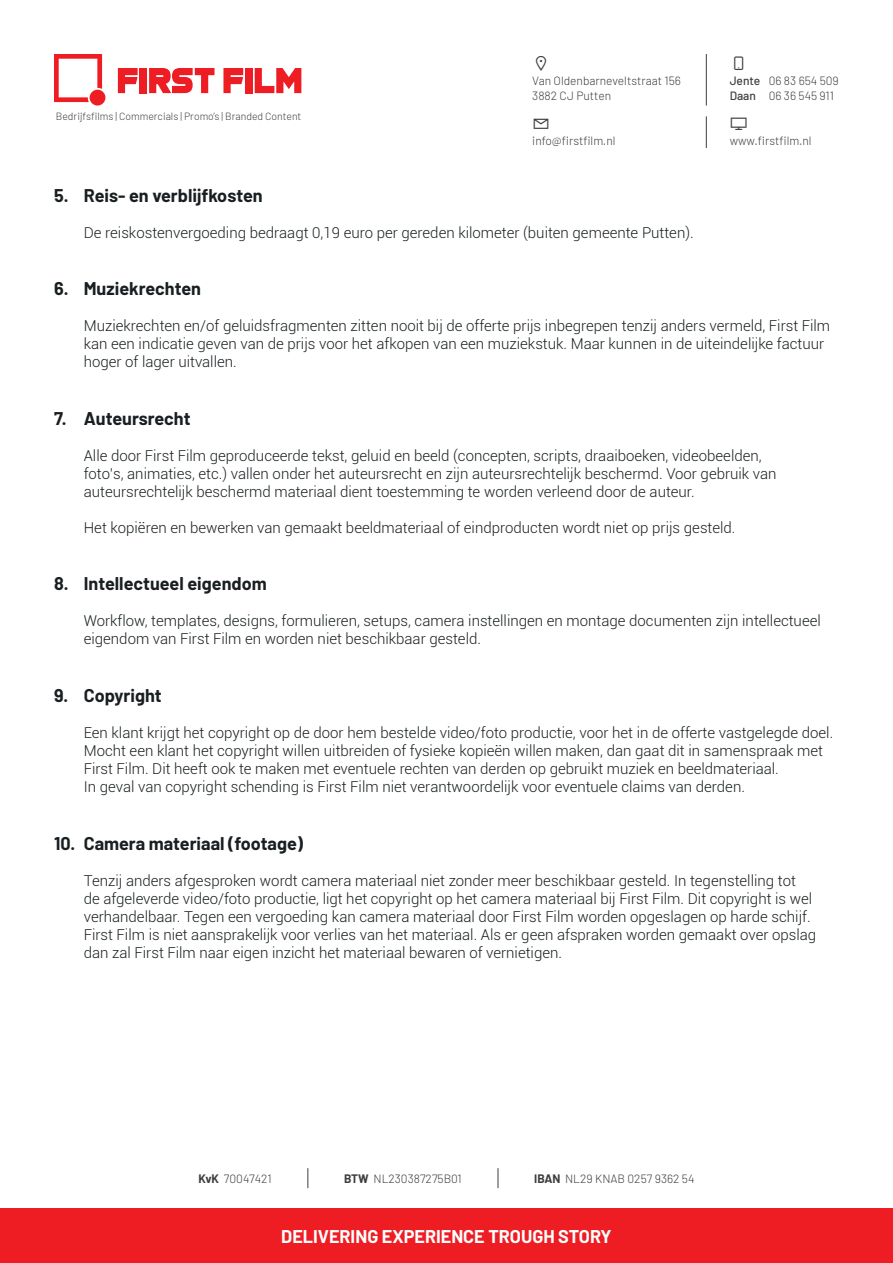
<style>
.page{position:relative;width:893px;height:1263px;background:#fff}
.page>*{position:absolute;margin:0;border:0;box-sizing:border-box;transform-origin:0 0}
.t1{font:700 18px "Barlow";color:#191f21}
.t2{font:700 18px "Barlow";color:#fff}
.t3{font:18px "Line Awesome";color:#3e3e3f}
.t4{font:300 15px/18px "Roboto";color:#191f21}
.t5{font:300 12px/15px "Barlow";color:#3e3e3f}
.t6{font:300 10.5px "Barlow";color:#3e3e3f}
.s1{font-weight:500}
.s2{font-weight:700}
</style>
<div class="page">
<svg style="left:118px;top:68px;width:20px;height:25px"></svg>
<div style="left:139px;top:68px;width:8px;height:25px;background:#ee1d23"></div>
<svg style="left:149px;top:68px;width:65px;height:25px"></svg>
<svg style="left:223px;top:68px;width:20px;height:25px"></svg>
<div style="left:245px;top:68px;width:7px;height:25px;background:#ee1d23"></div>
<svg style="left:255px;top:68px;width:46px;height:25px"></svg>
<svg style="left:54px;top:54px;width:51px;height:52px"></svg>
<div style="left:0;top:1209px;width:893px;height:54px;background:#ee1d23"></div>
<svg style="left:308px;top:1168px;width:1px;height:20px"></svg>
<svg style="left:498px;top:1168px;width:1px;height:20px"></svg>
<hr style="left:706px;top:54px;width:1px;height:52px;background:#3e3e3f">
<hr style="left:706px;top:116px;width:1px;height:32px;background:#3e3e3f">
<p class="t6" style="left:56px;top:108px;width:247px">Bedrijfsfilms | Commercials | Promo’s | Branded Content</p>
<p class="t5" style="left:532px;top:72px;width:150px">Van Oldenbarneveltstraat 156<br>3882 CJ Putten</p>
<p class="t5" style="left:532px;top:132px;width:85px">info@firstfilm.nl</p>
<p class="t1" style="left:54px;top:182px;width:210px">5. Reis- en verblijfkosten</p>
<p class="t4" style="left:84px;top:223px;width:611px">De reiskostenvergoeding bedraagt 0,19 euro per gereden kilometer (buiten gemeente Putten).</p>
<p class="t5" style="left:730px;top:72px;width:111px"><span class="s1">Jente</span> 06 83 654 509<br><span class="s1">Daan</span> 06 36 545 911</p>
<p class="t3" style="left:730px;top:113px;width:19px">•</p>
<p class="t5" style="left:730px;top:132px;width:83px">www.firstfilm.nl</p>
<p class="t1" style="left:54px;top:275px;width:149px">6. Muziekrechten</p>
<p class="t4" style="left:84px;top:316px;width:748px">Muziekrechten en/of geluidsfragmenten zitten nooit bij de offerte prijs inbegrepen tenzij anders vermeld, First Film kan een indicatie geven van de prijs voor het afkopen van een muziekstuk. Maar kunnen in de uiteindelijke factuur hoger of lager uitvallen.</p>
<p class="t1" style="left:54px;top:405px;width:138px">7. Auteursrecht</p>
<p class="t4" style="left:84px;top:446px;width:694px">Alle door First Film geproduceerde tekst, geluid en beeld (concepten, scripts, draaiboeken, videobeelden, foto’s, animaties, etc.) vallen onder het auteursrecht en zijn auteursrechtelijk beschermd. Voor gebruik van auteursrechtelijk beschermd materiaal dient toestemming te worden verleend door de auteur.</p>
<p class="t4" style="left:84px;top:518px;width:653px">Het kopiëren en bewerken van gemaakt beeldmateriaal of eindproducten wordt niet op prijs gesteld.</p>
<p class="t1" style="left:54px;top:571px;width:214px">8. Intellectueel eigendom</p>
<p class="t4" style="left:84px;top:612px;width:739px">Workflow, templates, designs, formulieren, setups, camera instellingen en montage documenten zijn intellectueel eigendom van First Film en worden niet beschikbaar gesteld.</p>
<p class="t1" style="left:54px;top:682px;width:109px">9. Copyright</p>
<p class="t4" style="left:84px;top:723px;width:751px">Een klant krijgt het copyright op de door hem bestelde video/foto productie, voor het in de offerte vastgelegde doel.<br>Mocht een klant het copyright willen uitbreiden of fysieke kopieën willen maken, dan gaat dit in samenspraak met First Film. Dit heeft ook te maken met eventuele rechten van derden op gebruikt muziek en beeldmateriaal.<br>In geval van copyright schending is First Film niet verantwoordelijk voor eventuele claims van derden.</p>
<p class="t1" style="left:54px;top:830px;width:251px">10. Camera materiaal (footage)</p>
<p class="t4" style="left:84px;top:871px;width:734px">Tenzij anders afgesproken wordt camera materiaal niet zonder meer beschikbaar gesteld. In tegenstelling tot<br>de afgeleverde video/foto productie, ligt het copyright op het camera materiaal bij First Film. Dit copyright is wel verhandelbaar. Tegen een vergoeding kan camera materiaal door First Film worden opgeslagen op harde schijf.<br>First Film is niet aansprakelijk voor verlies van het materiaal. Als er geen afspraken worden gemaakt over opslag dan zal First Film naar eigen inzicht het materiaal bewaren of vernietigen.</p>
<p class="t5" style="left:198px;top:1170px;width:75px"><span class="s2">KvK</span> 70047421</p>
<p class="t5" style="left:344px;top:1170px;width:119px"><span class="s2">BTW</span> NL230387275B01</p>
<p class="t5" style="left:534px;top:1170px;width:162px"><span class="s2">IBAN</span> NL29 KNAB 0257 9362 54</p>
<p class="t2" style="left:281px;top:1223px;width:332px">DELIVERING EXPERIENCE TROUGH STORY</p>
</div>
